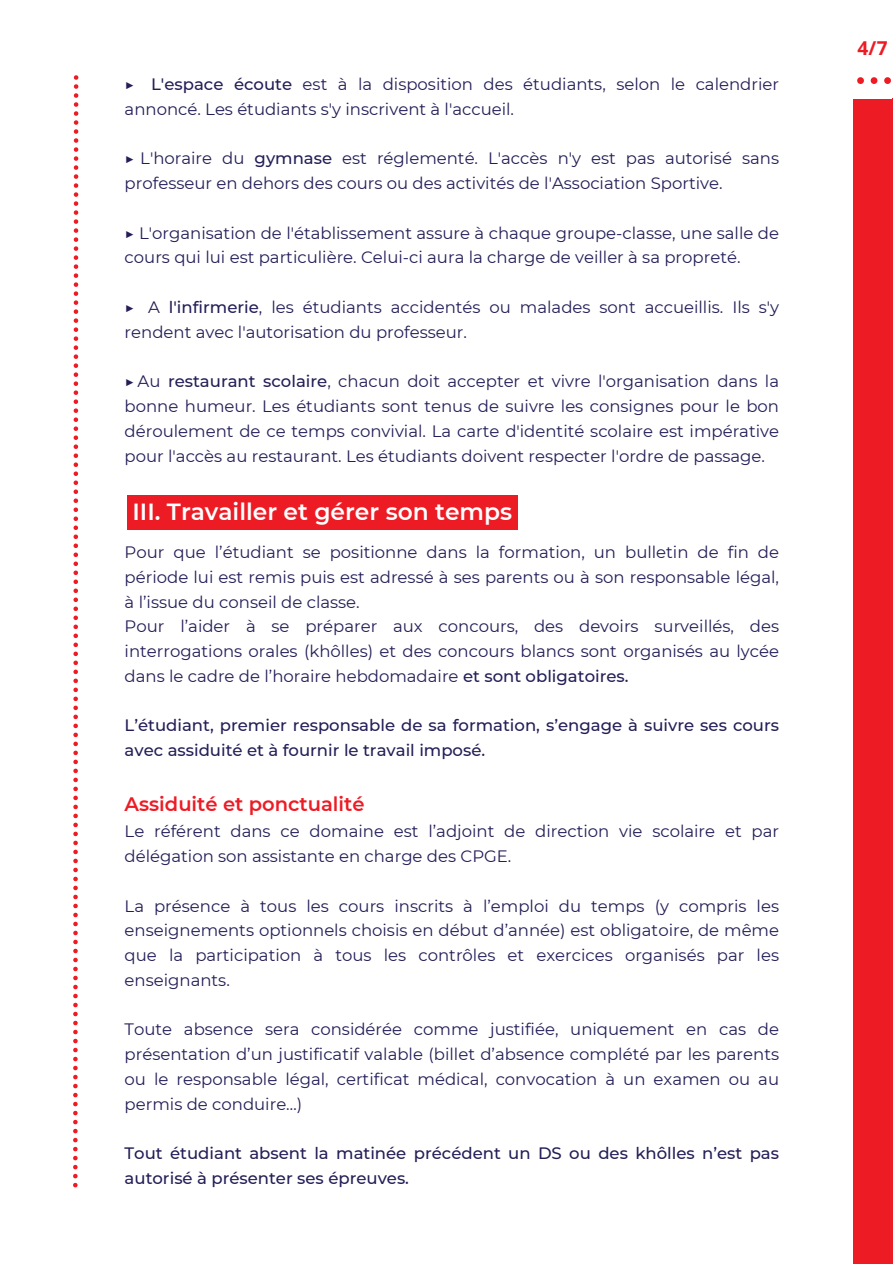
<style>
.page{position:relative;width:893px;height:1264px;background:#fff}
.page>*{position:absolute;margin:0;border:0;box-sizing:border-box;transform-origin:0 0}
.t1{font:600 23.4px "Montserrat";color:#fff}
.t2{font:600 19.5px "Montserrat";color:#ed1b24}
.t3{font:700 19.05px "Open Sans";color:#ed1b24}
.t4{font:16.5px/24.8px "Montserrat";color:#231e57}
.t5{font:500 16.5px/24.8px "Montserrat";color:#231e57}
.s1{font-weight:500}
</style>
<div class="page">
<svg style="left:73px;top:75px;width:5px;height:1112px"></svg>
<div style="left:853px;top:98px;width:39px;height:1165px;background:#ed1b24"></div>
<svg style="left:857px;top:77px;width:33px;height:7px"></svg>
<div style="left:127px;top:495px;width:391px;height:34px;background:#ed1b24"></div>
<p class="t4" style="left:125px;top:71px;width:656px">▶ <span class="s1">L'espace écoute</span> est à la disposition des étudiants, selon le calendrier annoncé. Les étudiants s'y inscrivent à l'accueil.</p>
<p class="t4" style="left:125px;top:146px;width:656px">▶ L'horaire du <span class="s1">gymnase</span> est réglementé. L'accès n'y est pas autorisé sans professeur en dehors des cours ou des activités de l'Association Sportive.</p>
<p class="t4" style="left:125px;top:220px;width:656px">▶ L'organisation de l'établissement assure à chaque groupe-classe, une salle de cours qui lui est particulière. Celui-ci aura la charge de veiller à sa propreté.</p>
<p class="t4" style="left:125px;top:294px;width:656px">▶ A <span class="s1">l'infirmerie</span>, les étudiants accidentés ou malades sont accueillis. Ils s'y rendent avec l'autorisation du professeur.</p>
<p class="t4" style="left:125px;top:368px;width:656px;text-align:justify">▶ Au <span class="s1">restaurant scolaire</span>, chacun doit accepter et vivre l'organisation dans la bonne humeur. Les étudiants sont tenus de suivre les consignes pour le bon déroulement de ce temps convivial. La carte d'identité scolaire est impérative pour l'accès au restaurant. Les étudiants doivent respecter l'ordre de passage.</p>
<h1 class="t1" style="left:132px;top:495px;width:381px">III. Travailler et gérer son temps</h1>
<p class="t4" style="left:125px;top:539px;width:656px">Pour que l’étudiant se positionne dans la formation, un bulletin de fin de période lui est remis puis est adressé à ses parents ou à son responsable légal, à l’issue du conseil de classe.<br>Pour l’aider à se préparer aux concours, des devoirs surveillés, des interrogations orales (khôlles) et des concours blancs sont organisés au lycée dans le cadre de l’horaire hebdomadaire <span class="s1">et sont obligatoires.</span></p>
<p class="t5" style="left:125px;top:712px;width:656px">L’étudiant, premier responsable de sa formation, s’engage à suivre ses cours avec assiduité et à fournir le travail imposé.</p>
<p class="t2" style="left:125px;top:790px;width:241px">Assiduité et ponctualité</p>
<p class="t4" style="left:125px;top:818px;width:656px">Le référent dans ce domaine est l’adjoint de direction vie scolaire et par délégation son assistante en charge des CPGE.</p>
<p class="t4" style="left:125px;top:892px;width:656px;text-align:justify">La présence à tous les cours inscrits à l’emploi du temps (y compris les enseignements optionnels choisis en début d’année) est obligatoire, de même que la participation à tous les contrôles et exercices organisés par les enseignants.</p>
<p class="t4" style="left:125px;top:1016px;width:656px;text-align:justify">Toute absence sera considérée comme justifiée, uniquement en cas de présentation d’un justificatif valable (billet d’absence complété par les parents ou le responsable légal, certificat médical, convocation à un examen ou au permis de conduire…)</p>
<p class="t5" style="left:125px;top:1140px;width:656px">Tout étudiant absent la matinée précédent un DS ou des khôlles n’est pas autorisé à présenter ses épreuves.</p>
<p class="t3" style="left:857px;top:35px;width:32px">4/7</p>
</div>
